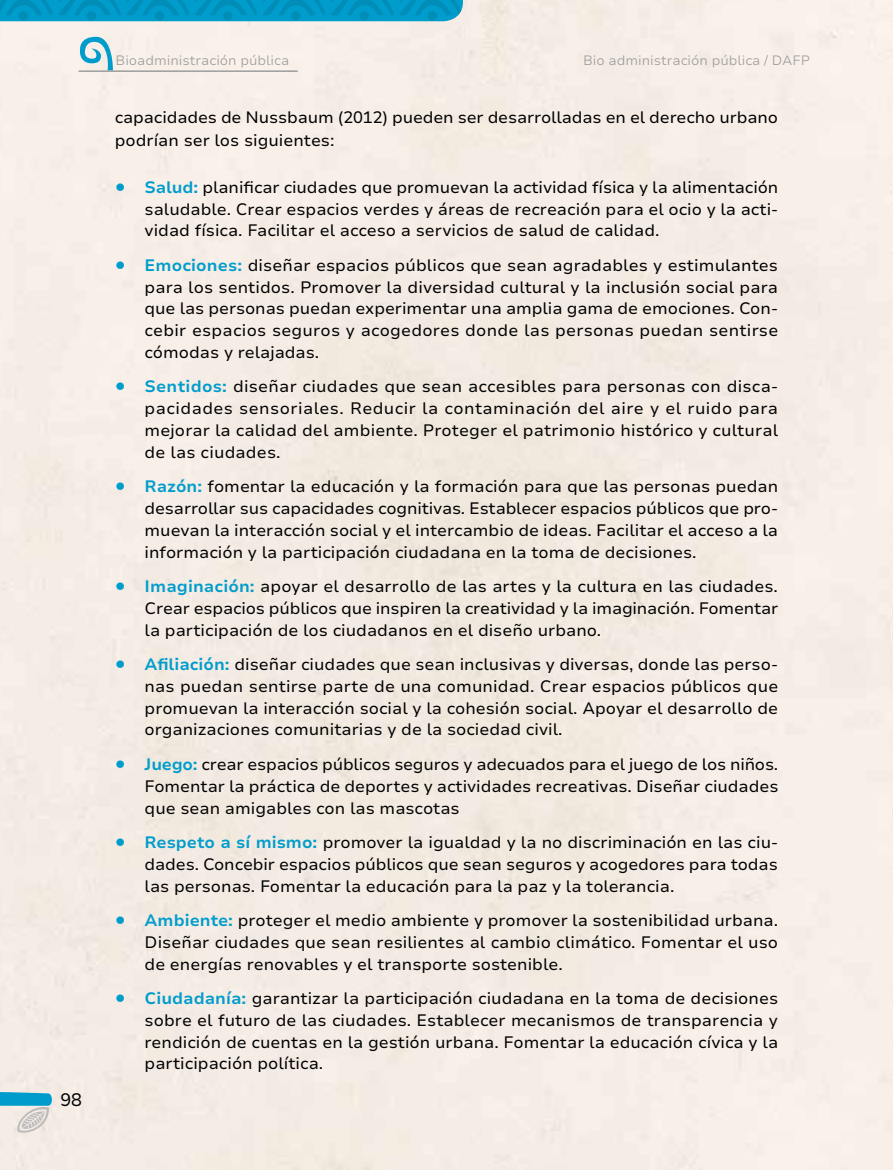
<style>
.page{position:relative;width:893px;height:1170px;background:#fff}
.page>*{position:absolute;margin:0;border:0;box-sizing:border-box;transform-origin:0 0}
.t1{font:18px "Nunito Sans 7 pt";color:#000}
.t2{font:16.5px/21.8px "Nunito Sans 7 pt";color:#000;text-align:justify}
.t3{font:300 13.5px "Nunito Sans 7 pt";color:#9d9d9c}
.s1{font-weight:900;font-size:21px;color:#009dcc}
.s2{font-weight:700;color:#009dcc}
</style>
<div class="page">
<svg style="left:0;top:0;width:463px;height:21px;background:#0198c5"></svg>
<hr style="left:79px;top:70px;width:218px;height:2px;background:#9d9d9c">
<svg style="left:0;top:1090px;width:53px;height:45px;background:#a7ced7"></svg>
<svg style="left:79px;top:37px;width:34px;height:33px"></svg>
<p class="t1" style="left:61px;top:1087px;width:23px">98</p>
<p class="t3" style="left:116px;top:51px;width:175px">Bioadministración pública</p>
<p class="t3" style="left:583px;top:51px;width:229px">Bio administración pública / DAFP</p>
<p class="t2" style="left:115px;top:106px;width:665px;line-height:22.5px">capacidades de Nussbaum (2012) pueden ser desarrolladas en el derecho urbano podrían ser los siguientes:</p>
<p class="t2" style="left:145px;top:176px;width:635px;text-indent:-30px"><span class="s1">•</span> <span class="s2">Salud:</span> planificar ciudades que promuevan la actividad física y la alimentación saludable. Crear espacios verdes y áreas de recreación para el ocio y la acti&shy;vidad física. Facilitar el acceso a servicios de salud de calidad.</p>
<p class="t2" style="left:145px;top:254px;width:635px;text-indent:-30px"><span class="s1">•</span> <span class="s2">Emociones:</span> diseñar espacios públicos que sean agradables y estimulantes para los sentidos. Promover la diversidad cultural y la inclusión social para que las personas puedan experimentar una amplia gama de emociones. Con&shy;cebir espacios seguros y acogedores donde las personas puedan sentirse cómodas y relajadas.</p>
<p class="t2" style="left:145px;top:375px;width:635px;text-indent:-30px"><span class="s1">•</span> <span class="s2">Sentidos:</span> diseñar ciudades que sean accesibles para personas con disca&shy;pacidades sensoriales. Reducir la contaminación del aire y el ruido para mejorar la calidad del ambiente. Proteger el patrimonio histórico y cultural de las ciudades.</p>
<p class="t2" style="left:145px;top:475px;width:635px;text-indent:-30px"><span class="s1">•</span> <span class="s2">Razón:</span> fomentar la educación y la formación para que las personas puedan desarrollar sus capacidades cognitivas. Establecer espacios públicos que pro&shy;muevan la interacción social y el intercambio de ideas. Facilitar el acceso a la información y la participación ciudadana en la toma de decisiones.</p>
<p class="t2" style="left:145px;top:575px;width:635px;text-indent:-30px"><span class="s1">•</span> <span class="s2">Imaginación:</span> apoyar el desarrollo de las artes y la cultura en las ciudades.<br>Crear espacios públicos que inspiren la creatividad y la imaginación. Fomentar la participación de los ciudadanos en el diseño urbano.</p>
<p class="t2" style="left:145px;top:653px;width:635px;text-indent:-30px"><span class="s1">•</span> <span class="s2">Afiliación:</span> diseñar ciudades que sean inclusivas y diversas, donde las perso&shy;nas puedan sentirse parte de una comunidad. Crear espacios públicos que promuevan la interacción social y la cohesión social. Apoyar el desarrollo de organizaciones comunitarias y de la sociedad civil.</p>
<p class="t2" style="left:145px;top:752px;width:635px;text-indent:-30px"><span class="s1">•</span> <span class="s2">Juego:</span> crear espacios públicos seguros y adecuados para el juego de los niños.<br>Fomentar la práctica de deportes y actividades recreativas. Diseñar ciudades que sean amigables con las mascotas</p>
<p class="t2" style="left:145px;top:830px;width:635px;text-indent:-30px"><span class="s1">•</span> <span class="s2">Respeto a sí mismo:</span> promover la igualdad y la no discriminación en las ciu&shy;dades. Concebir espacios públicos que sean seguros y acogedores para todas las personas. Fomentar la educación para la paz y la tolerancia.</p>
<p class="t2" style="left:145px;top:908px;width:635px;text-indent:-30px"><span class="s1">•</span> <span class="s2">Ambiente:</span> proteger el medio ambiente y promover la sostenibilidad urbana.<br>Diseñar ciudades que sean resilientes al cambio climático. Fomentar el uso de energías renovables y el transporte sostenible.</p>
<p class="t2" style="left:145px;top:986px;width:635px;text-indent:-30px"><span class="s1">•</span> <span class="s2">Ciudadanía:</span> garantizar la participación ciudadana en la toma de decisiones sobre el futuro de las ciudades. Establecer mecanismos de transparencia y rendición de cuentas en la gestión urbana. Fomentar la educación cívica y la participación política.</p>
</div>
